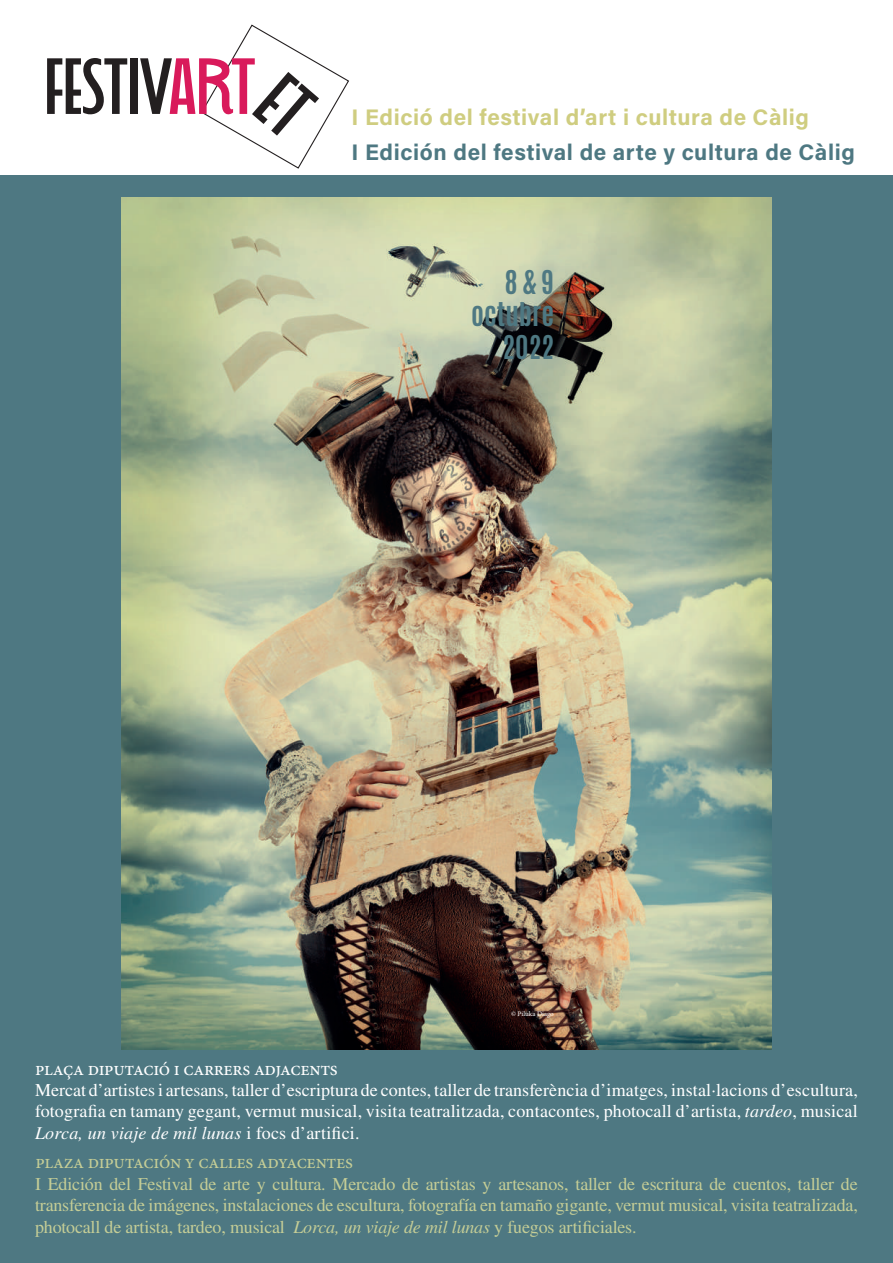
<style>
.page{position:relative;width:893px;height:1263px;background:#fff}
.page>*{position:absolute;margin:0;border:0;box-sizing:border-box;transform-origin:0 0}
.t1{font:79.5px "Decohead FREE Regular";color:#231f20}
.t2{font:700 27.3px/32.8px "Antonio";color:#4e7882;text-align:right}
.t3{font:22.5px "Acumin Variable Concept";letter-spacing:.08em;color:#4e7882}
.t4{font:22.5px "Acumin Variable Concept";letter-spacing:.08em;color:#cfcd80}
.t5{font:19.5px "Minion Pro";letter-spacing:-.02em;color:#c5cd96}
.t6{font:19.5px "Minion Pro";letter-spacing:-.02em;color:#fff}
.t7{font:18px/21.6px "STIX General";letter-spacing:-.01em;color:#c5cd96;text-align:justify}
.t8{font:18px/21.6px "STIX General";letter-spacing:.01em;color:#fff;text-align:justify}
.t9{font:7.05px "Minion Pro";letter-spacing:-.005em;color:#fff}
.s1{color:#d91a5b}
.s2{font-style:italic}
</style>
<div class="page">
<div style="left:0;top:175px;width:893px;height:1088px;background:#4e7882"></div>
<img style="left:121px;top:198px;width:651px;height:851px">
<svg style="left:201px;top:24px;width:148px;height:145px"></svg>
<h1 class="t1" style="left:44px;top:40px;width:212px">FESTIV<span class="s1">ART</span></h1>
<p class="t4" style="left:351px;top:102px;width:458px">I Edició del festival d’art i cultura de Càlig</p>
<p class="t3" style="left:351px;top:136px;width:504px">I Edición del festival de arte y cultura de Càlig</p>
<h2 class="t2" style="left:471px;top:266px;width:84px">8 &amp; 9 octubre<br>2022</h2>
<p class="t6" style="left:35px;top:1056px;width:304px">plaça diputació i carrers adjacents</p>
<p class="t9" style="left:511px;top:1009px;width:44px">© Piluka Diago</p>
<p class="t8" style="left:35px;top:1080px;width:824px">Mercat d’artistes i artesans, taller d’escriptura de contes, taller de transferència d’imatges, instal·lacions d’escultura, fotografia en tamany gegant, vermut musical, visita teatralitzada, contacontes, photocall d’artista, <span class="s2">tardeo</span>, musical <span class="s2">Lorca, un viaje de mil lunas</span> i focs d’artifici.</p>
<p class="t5" style="left:36px;top:1149px;width:319px">plaza diputación y calles adyacentes</p>
<p class="t7" style="left:35px;top:1174px;width:824px">I Edición del Festival de arte y cultura. Mercado de artistas y artesanos, taller de escritura de cuentos, taller de transferencia de imágenes, instalaciones de escultura, fotografía en tamaño gigante, vermut musical, visita teatralizada, photocall de artista, tardeo, musical <span class="s2">Lorca, un viaje de mil lunas</span> y fuegos artificiales.</p>
</div>
